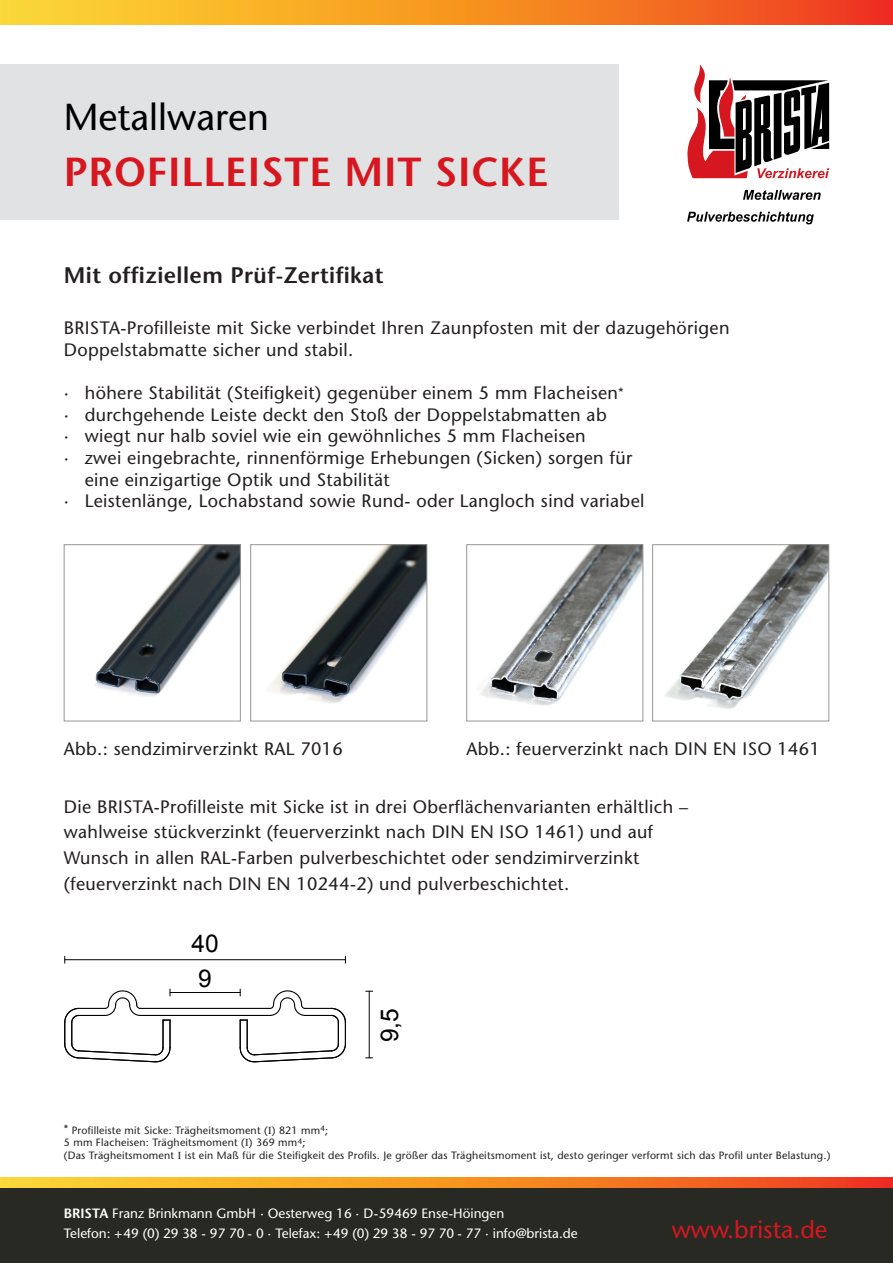
<style>
.page{position:relative;width:893px;height:1263px;background:#fff}
.page>*{position:absolute;margin:0;border:0;box-sizing:border-box;transform-origin:0 0}
.t1{font:600 40.5px "Stone Sans";letter-spacing:.02em;color:#d7171f}
.t2{font:37.5px "Stone Sans";color:#000}
.t3{font:24.45px "Stone Sans";color:#d7171f}
.t4{font:24.45px/34.7px "Arial";color:#000}
.t5{font:600 22.5px "Stone Sans";letter-spacing:.02em;color:#231f20}
.t6{font:18px/25.5px "Stone Sans";letter-spacing:.02em;color:#231f20}
.t7{font:13.5px/19.5px "Stone Sans";color:#fff}
.t8{font:10.65px/12.8px "Stone Sans";letter-spacing:.02em;color:#231f20}
.s1{font-family:"Times"}
.s2{font-weight:600}
</style>
<div class="page">
<div style="left:0;top:65px;width:618px;height:155px;background:#e1e2e4"></div>
<svg style="left:743px;top:190px;width:78px;height:10px"></svg>
<svg style="left:687px;top:212px;width:127px;height:12px"></svg>
<svg style="left:687px;top:65px;width:142px;height:113px"></svg>
<svg style="left:0;top:1177px;width:893px;height:12px;background:#e58725"></svg>
<svg style="left:0;top:0;width:893px;height:24px;background:#f68f25"></svg>
<div style="left:0;top:1189px;width:893px;height:74px;background:#282923"></div>
<img style="left:95px;top:546px;width:144px;height:151px">
<div style="left:64px;top:544px;width:177px;height:177px;border:1px solid #9a9693"></div>
<img style="left:481px;top:546px;width:160px;height:160px">
<div style="left:466px;top:544px;width:177px;height:177px;border:1px solid #9a9693"></div>
<img style="left:268px;top:546px;width:157px;height:158px">
<div style="left:250px;top:544px;width:177px;height:177px;border:1px solid #9a9693"></div>
<img style="left:665px;top:546px;width:162px;height:163px">
<div style="left:652px;top:544px;width:177px;height:177px;border:1px solid #9a9693"></div>
<hr style="left:140px;top:1008px;width:130px;height:1px;background:#000">
<hr style="left:140px;top:1015px;width:130px;height:1px;background:#000">
<hr style="left:65px;top:959px;width:280px;height:1px;background:#000">
<hr style="left:369px;top:991px;width:1px;height:67px;background:#000">
<svg style="left:64px;top:989px;width:107px;height:74px"></svg>
<hr style="left:170px;top:992px;width:70px;height:1px;background:#000">
<svg style="left:239px;top:989px;width:107px;height:74px"></svg>
<h2 class="t2" style="left:64px;top:95px;width:207px">Metallwaren</h2>
<h1 class="t1" style="left:64px;top:147px;width:486px">PROFILLEISTE MIT SICKE</h1>
<p class="t5" style="left:64px;top:261px;width:321px">Mit offiziellem Prüf-Zertifikat</p>
<p class="t6" style="left:64px;top:317px;width:667px;line-height:21.6px">BRISTA-Profilleiste mit Sicke verbindet Ihren Zaunpfosten mit der dazugehörigen<br>Doppelstabmatte sicher und stabil.</p>
<p class="t6" style="left:64px;top:380px;width:561px">· höhere Stabilität (Steifigkeit) gegenüber einem 5 mm Flacheisen<sup>*</sup></p>
<p class="t6" style="left:64px;top:402px;width:544px">· durchgehende Leiste deckt den Stoß der Doppelstabmatten ab</p>
<p class="t6" style="left:64px;top:423px;width:524px">· wiegt nur halb soviel wie ein gewöhnliches 5 mm Flacheisen</p>
<p class="t6" style="left:64px;top:445px;width:570px">· zwei eingebrachte, rinnenförmige Erhebungen (Sicken) sorgen für</p>
<p class="t6" style="left:85px;top:466px;width:306px">eine einzigartige Optik und Stabilität</p>
<p class="t6" style="left:64px;top:488px;width:582px">· Leistenlänge, Lochabstand sowie Rund- oder Langloch sind variabel</p>
<p class="t6" style="left:64px;top:736px;width:280px">Abb.: sendzimirverzinkt RAL 7016</p>
<p class="t6" style="left:466px;top:736px;width:355px">Abb.: feuerverzinkt nach DIN EN ISO 1461</p>
<p class="t6" style="left:64px;top:794px;width:626px">Die BRISTA-Profilleiste mit Sicke ist in drei Oberflächenvarianten erhältlich – wahlweise stückverzinkt (feuerverzinkt nach DIN EN ISO 1461) und auf Wunsch in allen RAL-Farben pulverbeschichtet oder sendzimirverzinkt (feuerverzinkt nach DIN EN 10244-2) und pulverbeschichtet.</p>
<h3 class="t4" style="left:191px;top:926px;width:29px">40<br>9</h3>
<h3 class="t4" style="left:372px;top:1042px;width:36px;rotate:-90deg">9,5</h3>
<p class="t8" style="left:64px;top:1123px;width:768px">* Profilleiste mit Sicke: Trägheitsmoment (<span class="s1">I</span>) 821 mm<sup>4</sup>;<br>5 mm Flacheisen: Trägheitsmoment (<span class="s1">I</span>) 369 mm<sup>4</sup>;<br>(Das Trägheitsmoment <span class="s1">I</span> ist ein Maß für die Steifigkeit des Profils. Je größer das Trägheitsmoment ist, desto geringer verformt sich das Profil unter Belastung.)</p>
<p class="t7" style="left:64px;top:1204px;width:515px"><span class="s2">BRISTA</span> Franz Brinkmann GmbH · Oesterweg 16 · D-59469 Ense-Höingen<br>Telefon: +49 (0) 29 38 - 97 70 - 0 · Telefax: +49 (0) 29 38 - 97 70 - 77 · info@brista.de</p>
<h3 class="t3" style="left:672px;top:1215px;width:157px">www.brista.de</h3>
</div>
